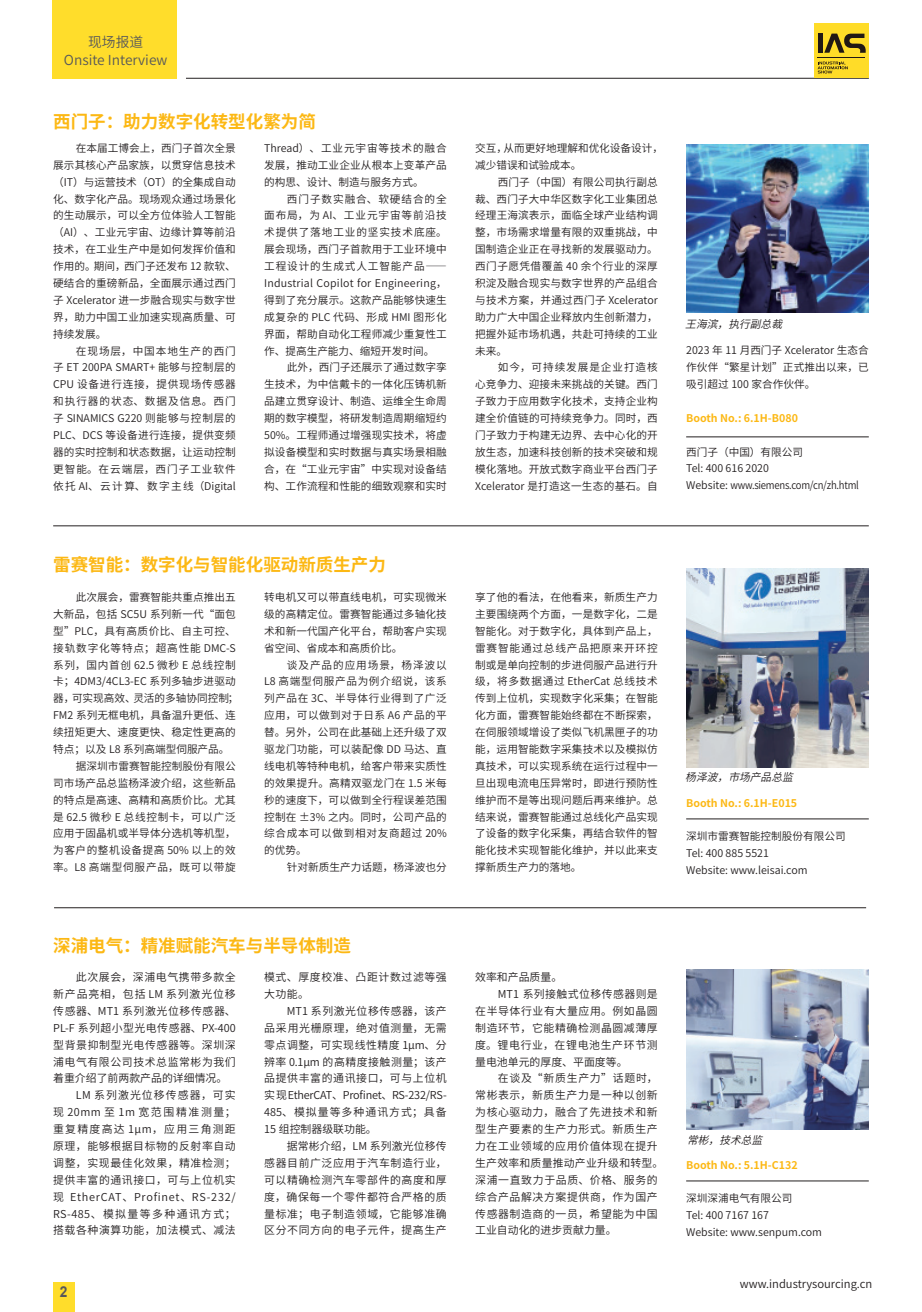
<style>
.page{position:relative;width:922px;height:1312px;background:#fff}
.page>*{position:absolute;margin:0;border:0;box-sizing:border-box;transform-origin:0 0}
.小标{font:700 17.5px "Source Han Sans SC";color:#fcb814}
.t1{font:700 15px "Arial";color:#57585a;scale:.92 1}
.t2{font:13.75px "Source Han Sans SC";color:#57585a}
.t3{font:11.25px "Source Han Sans SC";color:#231f20}
.正文{font:10.88px/16.9px "Source Han Sans SC";letter-spacing:.055em;color:#231f20;text-align:justify}
.正文-2{font:10.88px "Source Han Sans SC";color:#231f20}
.正文-3{font:italic 10.75px "Source Han Sans SC";color:#231f20}
.正文-4{font:10.62px/16.9px "Source Han Sans SC";letter-spacing:.01em;color:#231f20;text-align:justify}
.正文-5{font:700 10.62px "Source Han Sans SC";color:#fcb814}
.正文-6{font:10.62px "Source Han Sans SC";letter-spacing:-.025em;color:#231f20}
</style>
<div class="page">
<img style="left:686px;top:144px;width:182px;height:169px">
<hr style="left:686px;top:436px;width:182px;height:1px;background:#231f20">
<hr style="left:53px;top:525px;width:815px;height:1px;background:#231f20">
<hr style="left:54px;top:907px;width:811px;height:1px;background:#231f20">
<img style="left:686px;top:568px;width:182px;height:199px">
<hr style="left:686px;top:818px;width:182px;height:1px;background:#231f20">
<hr style="left:686px;top:1180px;width:182px;height:1px;background:#231f20">
<img style="left:686px;top:969px;width:182px;height:160px">
<div style="left:53px;top:1281px;width:22px;height:30px;background:#ffdd2b"></div>
<div style="left:52px;top:0;width:125px;height:78px;background:#ffdd2b"></div>
<hr style="left:186px;top:78px;width:682px;height:1px;background:#231f20">
<div style="left:813px;top:23px;width:55px;height:55px;background:#ffdc28"></div>
<hr style="left:817px;top:57px;width:47px;height:1px;background:#211814">
<svg style="left:824px;top:34px;width:42px;height:19px"></svg>
<div style="left:817px;top:34px;width:5px;height:19px;background:#211814"></div>
<svg style="left:817px;top:62px;width:30px;height:11px"></svg>
<p class="t2" style="left:88px;top:35px;width:56px">现场报道</p>
<p class="t2" style="left:64px;top:52px;width:105px">Onsite Interview</p>
<p class="小标" style="left:53px;top:112px;width:264px">西门子：助力数字化转型化繁为简</p>
<p class="正文-4" style="left:53px;top:140px;width:184px;text-indent:23px">在本届工博会上，西门子首次全景展示其核心产品家族，以贯穿信息技术（IT）与运营技术（OT）的全集成自动化、数字化产品。现场观众通过场景化的生动展示，可以全方位体验人工智能（AI）、工业元宇宙、边缘计算等前沿技术，在工业生产中是如何发挥价值和作用的。期间，西门子还发布 12 款软、硬结合的重磅新品，全面展示通过西门子 Xcelerator 进一步融合现实与数字世界，助力中国工业加速实现高质量、可持续发展。</p>
<p class="正文-4" style="left:53px;top:342px;width:184px;text-indent:23px">在现场层，中国本地生产的西门子 ET 200PA SMART+ 能够与控制层的CPU 设备进行连接，提供现场传感器和执行器的状态、数据及信息。西门子 SINAMICS G220 则能够与控制层的PLC、DCS 等设备进行连接，提供变频器的实时控制和状态数据，让运动控制更智能。在云端层，西门子工业软件依托 AI、云计算、数字主线（Digital</p>
<p class="正文-4" style="left:264px;top:140px;width:184px">Thread）、工业元宇宙等技术的融合发展，推动工业企业从根本上变革产品的构思、设计、制造与服务方式。</p>
<p class="正文-4" style="left:264px;top:190px;width:184px;text-indent:23px">西门子数实融合、软硬结合的全面布局，为 AI、工业元宇宙等前沿技术提供了落地工业的坚实技术底座。展会现场，西门子首款用于工业环境中工程设计的生成式人工智能产品—— Industrial Copilot for Engineering，得到了充分展示。这款产品能够快速生成复杂的 PLC 代码、形成 HMI 图形化界面，帮助自动化工程师减少重复性工作、提高生产能力、缩短开发时间。</p>
<p class="正文-4" style="left:264px;top:359px;width:184px;text-indent:23px">此外，西门子还展示了通过数字孪生技术，为中信戴卡的一体化压铸机新品建立贯穿设计、制造、运维全生命周期的数字模型，将研发制造周期缩短约50%。工程师通过增强现实技术，将虚拟设备模型和实时数据与真实场景相融合，在“工业元宇宙”中实现对设备结构、工作流程和性能的细致观察和实时</p>
<p class="正文-4" style="left:475px;top:140px;width:189px">交互，从而更好地理解和优化设备设计，减少错误和试验成本。</p>
<p class="正文-4" style="left:475px;top:173px;width:184px;text-indent:23px">西门子（中国）有限公司执行副总裁、西门子大中华区数字化工业集团总经理王海滨表示，面临全球产业结构调整，市场需求增量有限的双重挑战，中国制造企业正在寻找新的发展驱动力。西门子愿凭借覆盖 40 余个行业的深厚积淀及融合现实与数字世界的产品组合与技术方案，并通过西门子 Xcelerator助力广大中国企业释放内生创新潜力，把握外延市场机遇，共赴可持续的工业未来。</p>
<p class="正文-4" style="left:475px;top:359px;width:184px;text-indent:23px">如今，可持续发展是企业打造核心竞争力、迎接未来挑战的关键。西门子致力于应用数字化技术，支持企业构建全价值链的可持续竞争力。同时，西门子致力于构建无边界、去中心化的开放生态，加速科技创新的技术突破和规模化落地。开放式数字商业平台西门子Xcelerator 是打造这一生态的基石。自</p>
<p class="正文-3" style="left:685px;top:317px;width:105px">王海滨，执行副总裁</p>
<p class="正文-4" style="left:686px;top:342px;width:184px">2023 年 11 月西门子 Xcelerator 生态合作伙伴“繁星计划”正式推出以来，已吸引超过 100 家合作伙伴。</p>
<p class="正文-5" style="left:686px;top:412px;width:113px">Booth No.: 6.1H-B080</p>
<p class="正文-4" style="left:686px;top:443px;width:118px">西门子（中国）有限公司</p>
<p class="正文-4" style="left:686px;top:460px;width:84px">Tel: 400 616 2020</p>
<p class="正文-6" style="left:686px;top:479px;width:174px">Website: www.siemens.com/cn/zh.html</p>
<p class="小标" style="left:53px;top:554px;width:334px">雷赛智能：数字化与智能化驱动新质生产力</p>
<p class="正文-4" style="left:264px;top:588px;width:184px">转电机又可以带直线电机，可实现微米级的高精定位。雷赛智能通过多轴化技术和新一代国产化平台，帮助客户实现省空间、省成本和高质价比。</p>
<p class="正文-4" style="left:264px;top:656px;width:184px;text-indent:23px">谈及产品的应用场景，杨泽波以L8 高端型伺服产品为例介绍说，该系列产品在 3C、半导体行业得到了广泛应用，可以做到对于日系 A6 产品的平替。另外，公司在此基础上还升级了双驱龙门功能，可以装配像 DD 马达、直线电机等特种电机，给客户带来实质性的效果提升。高精双驱龙门在 1.5 米每秒的速度下，可以做到全行程误差范围控制在 ±3% 之内。同时，公司产品的综合成本可以做到相对友商超过 20%的优势。</p>
<p class="正文-4" style="left:287px;top:858px;width:161px">针对新质生产力话题，杨泽波也分</p>
<p class="正文-4" style="left:475px;top:588px;width:184px">享了他的看法，在他看来，新质生产力主要围绕两个方面，一是数字化，二是智能化。对于数字化，具体到产品上，雷赛智能通过总线产品把原来开环控制或是单向控制的步进伺服产品进行升级，将多数据通过 EtherCat 总线技术传到上位机，实现数字化采集；在智能化方面，雷赛智能始终都在不断探索，在伺服领域增设了类似飞机黑匣子的功能，运用智能数字采集技术以及模拟仿真技术，可以实现系统在运行过程中一旦出现电流电压异常时，即进行预防性维护而不是等出现问题后再来维护。总结来说，雷赛智能通过总线化产品实现了设备的数字化采集，再结合软件的智能化技术实现智能化维护，并以此来支撑新质生产力的落地。</p>
<p class="正文-4" style="left:53px;top:588px;width:187px;text-align:left;text-indent:23px">此次展会，雷赛智能共重点推出五大新品，包括 SC5U 系列新一代“面包型”PLC，具有高质价比、自主可控、接轨数字化等特点；超高性能 DMC-S系列，国内首创 62.5 微秒 E 总线控制卡；4DM3/4CL3-EC 系列多轴步进驱动器，可实现高效、灵活的多轴协同控制；<br>FM2 系列无框电机，具备温升更低、连续扭矩更大、速度更快、稳定性更高的特点；以及 L8 系列高端型伺服产品。</p>
<p class="正文-4" style="left:53px;top:757px;width:184px;text-indent:23px">据深圳市雷赛智能控制股份有限公司市场产品总监杨泽波介绍，这些新品的特点是高速、高精和高质价比。尤其是 62.5 微秒 E 总线控制卡，可以广泛应用于固晶机或半导体分选机等机型，为客户的整机设备提高 50% 以上的效率。L8 高端型伺服产品，既可以带旋</p>
<p class="正文-3" style="left:685px;top:771px;width:116px">杨泽波，市场产品总监</p>
<p class="正文-5" style="left:686px;top:796px;width:112px">Booth No.: 6.1H-E015</p>
<p class="正文-4" style="left:686px;top:828px;width:161px">深圳市雷赛智能控制股份有限公司</p>
<p class="正文-4" style="left:686px;top:845px;width:84px">Tel: 400 885 5521</p>
<p class="正文-4" style="left:686px;top:861px;width:123px">Website: www.leisai.com</p>
<p class="小标" style="left:53px;top:935px;width:299px">深浦电气：精准赋能汽车与半导体制造</p>
<p class="正文" style="left:53px;top:968px;width:184px;text-indent:23px">此次展会，深浦电气携带多款全新产品亮相，包括 LM 系列激光位移传感器、MT1 系列激光位移传感器、PL-F 系列超小型光电传感器、PX-400型背景抑制型光电传感器等。深圳深浦电气有限公司技术总监常彬为我们着重介绍了前两款产品的详细情况。</p>
<p class="正文" style="left:53px;top:1086px;width:184px;text-indent:23px">LM 系列激光位移传感器，可实现 20mm 至 1m 宽范围精准测量；重复精度高达 1μm，应用三角测距原理，能够根据目标物的反射率自动调整，实现最佳化效果，精准检测；提供丰富的通讯接口，可与上位机实现 EtherCAT、Profinet、RS-232/ RS-485、模拟量等多种通讯方式；搭载各种演算功能，加法模式、减法</p>
<p class="正文" style="left:264px;top:968px;width:184px">模式、厚度校准、凸距计数过滤等强大功能。</p>
<p class="正文" style="left:264px;top:1002px;width:184px;text-indent:23px">MT1 系列激光位移传感器，该产品采用光栅原理，绝对值测量，无需零点调整，可实现线性精度 1μm、分辨率 0.1μm 的高精度接触测量；该产品提供丰富的通讯接口，可与上位机实现EtherCAT、Profinet、RS-232/RS-485、模拟量等多种通讯方式；具备15 组控制器级联功能。</p>
<p class="正文" style="left:264px;top:1137px;width:184px;text-indent:23px">据常彬介绍，LM 系列激光位移传感器目前广泛应用于汽车制造行业，可以精确检测汽车零部件的高度和厚度，确保每一个零件都符合严格的质量标准；电子制造领域，它能够准确区分不同方向的电子元件，提高生产</p>
<p class="t1" style="left:60px;top:1280px;width:10px">2</p>
<p class="正文-2" style="left:475px;top:970px;width:89px">效率和产品质量。</p>
<p class="正文" style="left:475px;top:985px;width:184px;text-indent:23px">MT1 系列接触式位移传感器则是在半导体行业有大量应用。例如晶圆制造环节，它能精确检测晶圆减薄厚度。锂电行业，在锂电池生产环节测量电池单元的厚度、平面度等。</p>
<p class="正文" style="left:475px;top:1069px;width:189px;text-align:left;text-indent:23px">在谈及“新质生产力”话题时，常彬表示，新质生产力是一种以创新为核心驱动力，融合了先进技术和新型生产要素的生产力形式。新质生产力在工业领域的应用价值体现在提升生产效率和质量推动产业升级和转型。深浦一直致力于品质、价格、服务的综合产品解决方案提供商，作为国产传感器制造商的一员，希望能为中国工业自动化的进步贡献力量。</p>
<p class="正文-3" style="left:687px;top:1133px;width:83px">常彬，技术总监</p>
<p class="正文-5" style="left:686px;top:1158px;width:113px">Booth No.: 5.1H-C132</p>
<p class="正文-4" style="left:686px;top:1189px;width:108px">深圳深浦电气有限公司</p>
<p class="正文-4" style="left:686px;top:1206px;width:84px">Tel: 400 7167 167</p>
<p class="正文-4" style="left:686px;top:1223px;width:137px">Website: www.senpum.com</p>
<p class="t3" style="left:739px;top:1277px;width:134px">www.industrysourcing.cn</p>
</div>
